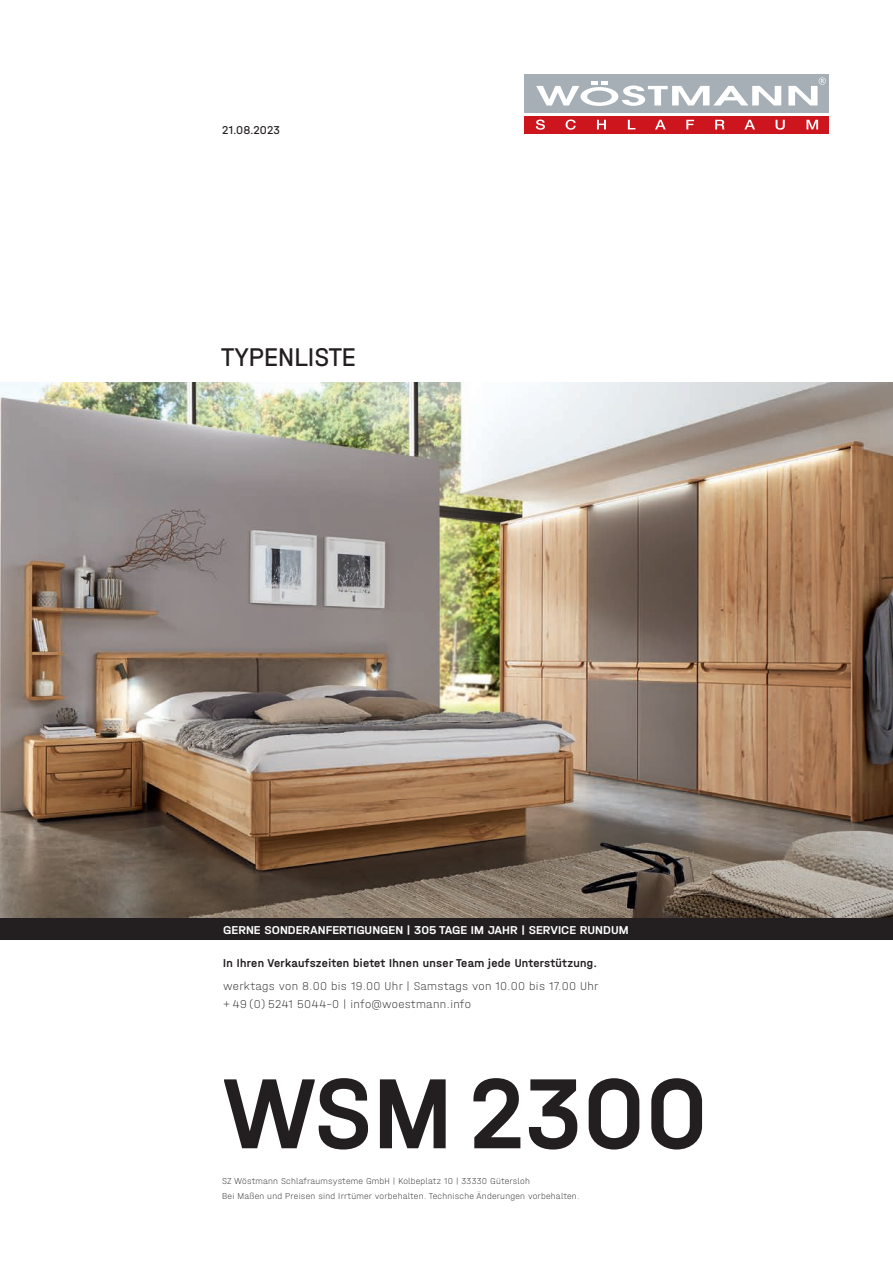
<style>
.page{position:relative;width:893px;height:1263px;background:#fff}
.page>*{position:absolute;margin:0;border:0;box-sizing:border-box;transform-origin:0 0}
.t1{font:500 105px "Halvar Mittel";letter-spacing:.01em;color:#231f20}
.t2{font:27px "Halvar Mittel";color:#231f20}
.t3{font:100 12px/18px "Halvar Mittel";letter-spacing:.025em;color:#231f20}
.t4{font:500 12px "Halvar Mittel";letter-spacing:.025em;color:#231f20}
.t5{font:500 12px "Halvar Mittel";color:#fff;scale:1.1 1}
.t6{font:12px "Halvar Mittel";letter-spacing:.005em;color:#231f20}
.t7{font:100 9px/15px "Halvar Mittel";letter-spacing:.025em;color:#231f20}
</style>
<div class="page">
<img style="left:0;top:383px;width:893px;height:535px">
<div style="left:0;top:918px;width:893px;height:22px;background:#231f20"></div>
<div style="left:525px;top:116px;width:304px;height:18px;background:#cd151d"></div>
<svg style="left:536px;top:120px;width:9px;height:10px"></svg>
<svg style="left:566px;top:120px;width:10px;height:10px"></svg>
<svg style="left:597px;top:120px;width:9px;height:9px"></svg>
<svg style="left:628px;top:120px;width:7px;height:9px"></svg>
<svg style="left:655px;top:120px;width:11px;height:9px"></svg>
<svg style="left:686px;top:120px;width:8px;height:9px"></svg>
<svg style="left:715px;top:120px;width:10px;height:9px"></svg>
<svg style="left:744px;top:120px;width:11px;height:9px"></svg>
<svg style="left:776px;top:120px;width:9px;height:10px"></svg>
<svg style="left:806px;top:120px;width:12px;height:9px"></svg>
<div style="left:525px;top:74px;width:304px;height:39px;background:#a6afb5"></div>
<svg style="left:536px;top:81px;width:245px;height:25px"></svg>
<svg style="left:788px;top:77px;width:38px;height:28px"></svg>
<h3 class="t6" style="left:222px;top:123px;width:59px">21.08.2023</h3>
<h2 class="t2" style="left:221px;top:341px;width:136px">TYPENLISTE</h2>
<h3 class="t5" style="left:223px;top:922px;width:370px">GERNE SONDERANFERTIGUNGEN | 305 TAGE IM JAHR | SERVICE RUNDUM</h3>
<h3 class="t4" style="left:223px;top:956px;width:375px">In Ihren Verkaufszeiten bietet Ihnen unser Team jede Unterstützung.</h3>
<h3 class="t3" style="left:223px;top:977px;width:377px">werktags von 8.00 bis 19.00 Uhr | Samstags von 10.00 bis 17.00 Uhr + 49 (0) 5241 5044-0 | info@woestmann.info</h3>
<h1 class="t1" style="left:222px;top:1050px;width:487px">WSM 2300</h1>
<p class="t7" style="left:222px;top:1173px;width:359px">SZ Wöstmann Schlafraumsysteme GmbH | Kolbeplatz 10 | 33330 Gütersloh<br>Bei Maßen und Preisen sind Irrtümer vorbehalten. Technische Änderungen vorbehalten.</p>
</div>
